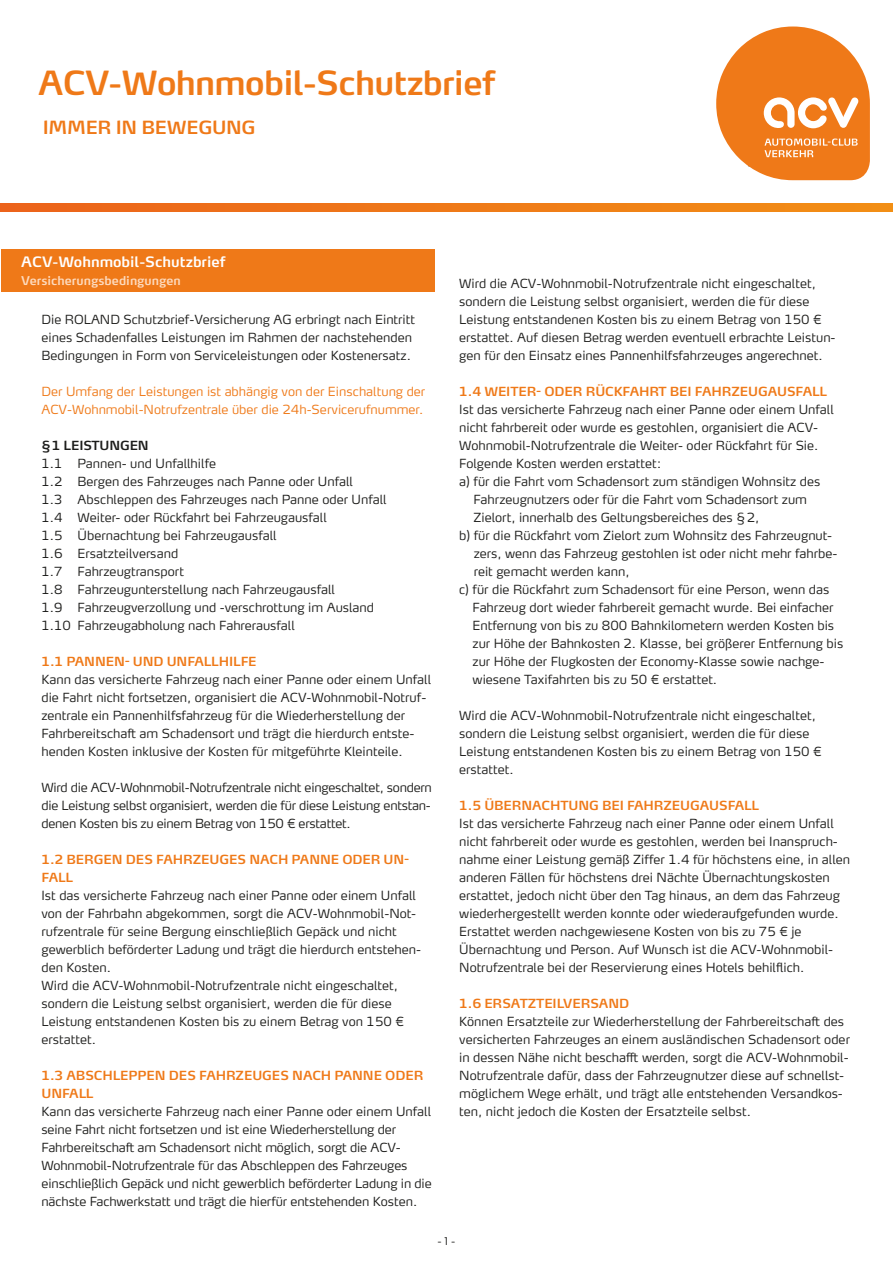
<style>
.page{position:relative;width:893px;height:1263px;background:#fff}
.page>*{position:absolute;margin:0;border:0;box-sizing:border-box;transform-origin:0 0}
.t1{font:600 33px "Max Pro";letter-spacing:-.02em;color:#ef7918}
.t2{font:600 18px "Max Pro";letter-spacing:-.02em;color:#ef7918}
.t3{font:600 14.25px "Max Pro";color:#fff}
.Fließtext{font:300 12.45px/18px "Max Pro";color:#1d1d1b}
.Fließtext_Subline{font:600 12.45px/18px "Max Pro";letter-spacing:-.01em;color:#ef7918}
.Lead-In{font:300 12.45px/18px "Max Pro";color:#ef7918}
.Fließ-Headline{font:600 12.45px "Max Pro";letter-spacing:-.015em;color:#1d1d1b}
.Subline{font:600 12px "Max Pro";color:#fddabd}
.t4{font:300 10.5px "Max Pro";color:#1d1d1b}
</style>
<div class="page">
<svg style="left:0;top:203px;width:893px;height:9px;background:#ee7818"></svg>
<div style="left:1px;top:249px;width:434px;height:42px;background:#ef7918"></div>
<svg style="left:716px;top:27px;width:154px;height:153px"></svg>
<p class="t1" style="left:38px;top:56px;width:459px">ACV-Wohnmobil-Schutzbrief</p>
<p class="t2" style="left:43px;top:113px;width:214px">IMMER IN BEWEGUNG</p>
<p class="t3" style="left:21px;top:250px;width:206px">ACV-Wohnmobil-Schutzbrief</p>
<p class="Subline" style="left:21px;top:271px;width:161px">Versicherungsbedingungen</p>
<p class="Fließtext" style="left:41px;top:309px;width:375px">Die ROLAND Schutzbrief-Versicherung AG erbringt nach Eintritt eines Schadenfalles Leistungen im Rahmen der nachstehenden<br>Bedingungen in Form von Serviceleistungen oder Kostenersatz.</p>
<p class="Lead-In" style="left:41px;top:381px;width:385px">Der Umfang der Leistungen ist abhängig von der Einschaltung der<br>ACV-Wohnmobil-Notrufzentrale über die 24h-Servicerufnummer.</p>
<p class="Fließ-Headline" style="left:41px;top:435px;width:109px">§1 LEISTUNGEN</p>
<p class="Fließtext" style="left:41px;top:453px;width:176px">1.1 Pannen- und Unfallhilfe</p>
<p class="Fließtext" style="left:41px;top:471px;width:313px">1.2 Bergen des Fahrzeuges nach Panne oder Unfall</p>
<p class="Fließtext" style="left:41px;top:489px;width:347px">1.3 Abschleppen des Fahrzeuges nach Panne oder Unfall</p>
<p class="Fließtext" style="left:41px;top:507px;width:287px">1.4 Weiter- oder Rückfahrt bei Fahrzeugausfall</p>
<p class="Fließtext" style="left:41px;top:525px;width:237px">1.5 Übernachtung bei Fahrzeugausfall</p>
<p class="Fließtext" style="left:41px;top:543px;width:138px">1.6 Ersatzteilversand</p>
<p class="Fließtext" style="left:41px;top:561px;width:144px">1.7 Fahrzeugtransport</p>
<p class="Fließtext" style="left:41px;top:579px;width:295px">1.8 Fahrzeugunterstellung nach Fahrzeugausfall</p>
<p class="Fließtext" style="left:41px;top:597px;width:334px">1.9 Fahrzeugverzollung und -verschrottung im Ausland</p>
<p class="Fließtext" style="left:41px;top:615px;width:255px">1.10 Fahrzeugabholung nach Fahrerausfall</p>
<p class="Fließtext_Subline" style="left:41px;top:651px;width:217px">1.1 PANNEN- UND UNFALLHILFE</p>
<p class="Fließtext" style="left:41px;top:669px;width:391px">Kann das versicherte Fahrzeug nach einer Panne oder einem Unfall die Fahrt nicht fortsetzen, organisiert die ACV-Wohnmobil-Notruf&shy;zentrale ein Pannenhilfsfahrzeug für die Wiederherstellung der Fahrbereitschaft am Schadensort und trägt die hierdurch entste&shy;henden Kosten inklusive der Kosten für mitgeführte Kleinteile.</p>
<p class="Fließtext" style="left:41px;top:777px;width:392px;text-align:justify">Wird die ACV-Wohnmobil-Notrufzentrale nicht eingeschaltet, sondern die Leistung selbst organisiert, werden die für diese Leistung entstan&shy;denen Kosten bis zu einem Betrag von 150 € erstattet.</p>
<p class="Fließtext_Subline" style="left:41px;top:849px;width:369px">1.2 BERGEN DES FAHRZEUGES NACH PANNE ODER UN-<br>FALL</p>
<p class="Fließtext" style="left:41px;top:885px;width:381px">Ist das versicherte Fahrzeug nach einer Panne oder einem Unfall von der Fahrbahn abgekommen, sorgt die ACV-Wohnmobil-Not&shy;rufzentrale für seine Bergung einschließlich Gepäck und nicht gewerblich beförderter Ladung und trägt die hierdurch entstehen&shy;den Kosten.</p>
<p class="Fließtext" style="left:41px;top:975px;width:364px">Wird die ACV-Wohnmobil-Notrufzentrale nicht eingeschaltet, sondern die Leistung selbst organisiert, werden die für diese Leistung entstandenen Kosten bis zu einem Betrag von 150 € erstattet.</p>
<p class="Fließtext_Subline" style="left:41px;top:1065px;width:383px">1.3 ABSCHLEPPEN DES FAHRZEUGES NACH PANNE ODER<br>UNFALL</p>
<p class="Fließtext" style="left:41px;top:1101px;width:392px">Kann das versicherte Fahrzeug nach einer Panne oder einem Unfall seine Fahrt nicht fortsetzen und ist eine Wiederherstellung der Fahrbereitschaft am Schadensort nicht möglich, sorgt die ACV-Wohnmobil-Notrufzentrale für das Abschleppen des Fahrzeuges einschließlich Gepäck und nicht gewerblich beförderter Ladung in die nächste Fachwerkstatt und trägt die hierfür entstehenden Kosten.</p>
<p class="Fließtext" style="left:459px;top:273px;width:378px">Wird die ACV-Wohnmobil-Notrufzentrale nicht eingeschaltet, sondern die Leistung selbst organisiert, werden die für diese Leistung entstandenen Kosten bis zu einem Betrag von 150 € erstattet. Auf diesen Betrag werden eventuell erbrachte Leistun&shy;gen für den Einsatz eines Pannenhilfsfahrzeuges angerechnet.</p>
<p class="Fließtext_Subline" style="left:459px;top:381px;width:369px">1.4 WEITER- ODER RÜCKFAHRT BEI FAHRZEUGAUSFALL</p>
<p class="Fließtext" style="left:459px;top:399px;width:376px">Ist das versicherte Fahrzeug nach einer Panne oder einem Unfall nicht fahrbereit oder wurde es gestohlen, organisiert die ACV-<br>Wohnmobil-Notrufzentrale die Weiter- oder Rückfahrt für Sie.</p>
<p class="Fließtext" style="left:459px;top:453px;width:204px">Folgende Kosten werden erstattet:</p>
<p class="Fließtext" style="left:473px;top:471px;width:348px;text-indent:-14px">a) für die Fahrt vom Schadensort zum ständigen Wohnsitz des<br>Fahrzeugnutzers oder für die Fahrt vom Schadensort zum<br>Zielort, innerhalb des Geltungsbereiches des §2,</p>
<p class="Fließtext" style="left:474px;top:525px;width:365px;text-indent:-14px">b) für die Rückfahrt vom Zielort zum Wohnsitz des Fahrzeugnut&shy;zers, wenn das Fahrzeug gestohlen ist oder nicht mehr fahrbe&shy;reit gemacht werden kann,</p>
<p class="Fließtext" style="left:473px;top:579px;width:372px;text-indent:-13px">c) für die Rückfahrt zum Schadensort für eine Person, wenn das Fahrzeug dort wieder fahrbereit gemacht wurde. Bei einfacher Entfernung von bis zu 800 Bahnkilometern werden Kosten bis zur Höhe der Bahnkosten 2. Klasse, bei größerer Entfernung bis zur Höhe der Flugkosten der Economy-Klasse sowie nachge&shy;wiesene Taxifahrten bis zu 50 € erstattet.</p>
<p class="Fließtext" style="left:459px;top:705px;width:364px">Wird die ACV-Wohnmobil-Notrufzentrale nicht eingeschaltet, sondern die Leistung selbst organisiert, werden die für diese Leistung entstandenen Kosten bis zu einem Betrag von 150 € erstattet.</p>
<p class="Fließtext_Subline" style="left:459px;top:795px;width:301px">1.5 ÜBERNACHTUNG BEI FAHRZEUGAUSFALL</p>
<p class="Fließtext" style="left:459px;top:813px;width:392px">Ist das versicherte Fahrzeug nach einer Panne oder einem Unfall nicht fahrbereit oder wurde es gestohlen, werden bei Inanspruch&shy;nahme einer Leistung gemäß Ziffer 1.4 für höchstens eine, in allen anderen Fällen für höchstens drei Nächte Übernachtungskosten erstattet, jedoch nicht über den Tag hinaus, an dem das Fahrzeug wiederhergestellt werden konnte oder wiederaufgefunden wurde.</p>
<p class="Fließtext" style="left:459px;top:921px;width:375px">Erstattet werden nachgewiesene Kosten von bis zu 75 € je<br>Übernachtung und Person. Auf Wunsch ist die ACV-Wohnmobil-<br>Notrufzentrale bei der Reservierung eines Hotels behilflich.</p>
<p class="Fließtext_Subline" style="left:459px;top:993px;width:171px">1.6 ERSATZTEILVERSAND</p>
<p class="Fließtext" style="left:459px;top:1011px;width:392px">Können Ersatzteile zur Wiederherstellung der Fahrbereitschaft des versicherten Fahrzeuges an einem ausländischen Schadensort oder in dessen Nähe nicht beschafft werden, sorgt die ACV-Wohnmobil-Notrufzentrale dafür, dass der Fahrzeugnutzer diese auf schnellst&shy;möglichem Wege erhält, und trägt alle entstehenden Versandkos&shy;ten, nicht jedoch die Kosten der Ersatzteile selbst.</p>
<p class="t4" style="left:438px;top:1233px;width:19px">- 1 -</p>
</div>
